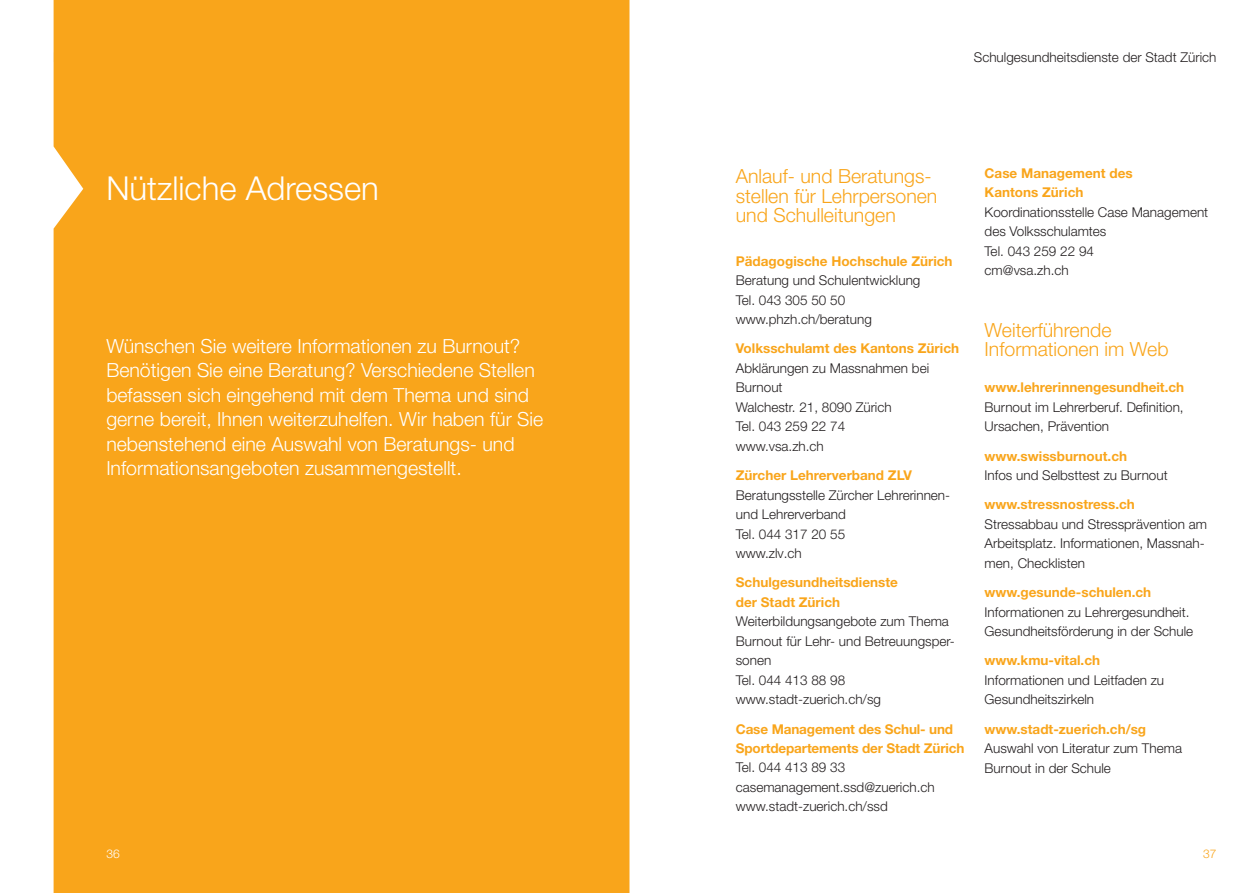
<style>
.page{position:relative;width:1259px;height:893px;background:#fff}
.page>*{position:absolute;margin:0;border:0;box-sizing:border-box;transform-origin:0 0}
.t1{font:300 33px "Helvetica Neue LT Pro";color:#fff}
.t2{font:300 19.5px/24.3px "Helvetica Neue LT Pro";color:#fff}
.t3{font:300 19.5px/19.5px "Helvetica Neue LT Pro";color:#f9a51b}
.t4{font:300 13.5px/19.5px "Helvetica Neue LT Pro";color:#231f20}
.t5{font:700 13.5px/19.5px "Helvetica Neue LT Pro";color:#f9a51b}
.t6{font:300 12px "Helvetica Neue LT Pro";color:#f9a51b}
.t7{font:300 12px "Helvetica Neue LT Pro";color:#fff}
</style>
<div class="page">
<div style="left:54px;top:0;width:575px;height:893px;background:#f9a51b"></div>
<h1 class="t1" style="left:106px;top:168px;width:274px">Nützliche Adressen</h1>
<p class="t2" style="left:106px;top:333px;width:438px">Wünschen Sie weitere Informationen zu Burnout?<br>Benötigen Sie eine Beratung? Verschiedene Stellen befassen sich eingehend mit dem Thema und sind gerne bereit, Ihnen weiterzuhelfen. Wir haben für Sie nebenstehend eine Auswahl von Beratungs- und Informationsangeboten zusammengestellt.</p>
<p class="t7" style="left:106px;top:846px;width:15px">36</p>
<p class="t4" style="left:974px;top:47px;width:244px">Schulgesundheitsdienste der Stadt Zürich</p>
<h2 class="t3" style="left:736px;top:166px;width:203px">Anlauf- und Beratungs&shy;stellen für Lehrpersonen und Schulleitungen</h2>
<p class="t5" style="left:736px;top:251px;width:218px">Pädagogische Hochschule Zürich</p>
<p class="t4" style="left:736px;top:270px;width:186px">Beratung und Schulentwicklung<br>Tel. 043 305 50 50 www.phzh.ch/beratung</p>
<p class="t5" style="left:736px;top:338px;width:225px">Volksschulamt des Kantons Zürich</p>
<p class="t4" style="left:736px;top:358px;width:195px">Abklärungen zu Massnahmen bei<br>Burnout<br>Walchestr. 21, 8090 Zürich<br>Tel. 043 259 22 74 www.vsa.zh.ch</p>
<p class="t5" style="left:736px;top:465px;width:178px">Zürcher Lehrerverband ZLV</p>
<p class="t4" style="left:736px;top:485px;width:216px">Beratungsstelle Zürcher Lehrerinnen&shy;und Lehrerverband<br>Tel. 044 317 20 55<br>www.zlv.ch</p>
<p class="t5" style="left:736px;top:572px;width:163px">Schulgesundheitsdienste der Stadt Zürich</p>
<p class="t4" style="left:736px;top:611px;width:221px">Weiterbildungsangebote zum Thema<br>Burnout für Lehr- und Betreuungsper&shy;sonen<br>Tel. 044 413 88 98 www.stadt-zuerich.ch/sg</p>
<p class="t5" style="left:736px;top:718px;width:230px">Case Management des Schul- und<br>Sportdepartements der Stadt Zürich</p>
<p class="t4" style="left:736px;top:758px;width:200px">Tel. 044 413 89 33 casemanagement.ssd@zuerich.ch www.stadt-zuerich.ch/ssd</p>
<p class="t5" style="left:984px;top:163px;width:149px">Case Management des<br>Kantons Zürich</p>
<p class="t4" style="left:984px;top:202px;width:225px">Koordinationsstelle Case Management des Volksschulamtes<br>Tel. 043 259 22 94<br>cm@vsa.zh.ch</p>
<h2 class="t3" style="left:984px;top:320px;width:185px">Weiterführende<br>Informationen im Web</h2>
<p class="t5" style="left:984px;top:377px;width:201px">www.lehrerinnengesundheit.ch</p>
<p class="t4" style="left:984px;top:397px;width:201px">Burnout im Lehrerberuf. Definition,<br>Ursachen, Prävention</p>
<p class="t5" style="left:984px;top:446px;width:144px">www.swissburnout.ch</p>
<p class="t4" style="left:984px;top:465px;width:184px">Infos und Selbsttest zu Burnout</p>
<p class="t5" style="left:984px;top:494px;width:152px">www.stressnostress.ch</p>
<p class="t4" style="left:984px;top:514px;width:224px">Stressabbau und Stressprävention am<br>Arbeitsplatz. Informationen, Massnah&shy;men, Checklisten</p>
<p class="t5" style="left:984px;top:582px;width:168px">www.gesunde-schulen.ch</p>
<p class="t4" style="left:984px;top:602px;width:210px">Informationen zu Lehrergesundheit.<br>Gesundheitsförderung in der Schule</p>
<p class="t5" style="left:984px;top:650px;width:117px">www.kmu-vital.ch</p>
<p class="t4" style="left:984px;top:670px;width:181px">Informationen und Leitfaden zu<br>Gesundheitszirkeln</p>
<p class="t5" style="left:984px;top:719px;width:163px">www.stadt-zuerich.ch/sg</p>
<p class="t4" style="left:984px;top:738px;width:199px">Auswahl von Literatur zum Thema<br>Burnout in der Schule</p>
<p class="t6" style="left:1203px;top:846px;width:15px">37</p>
</div>
